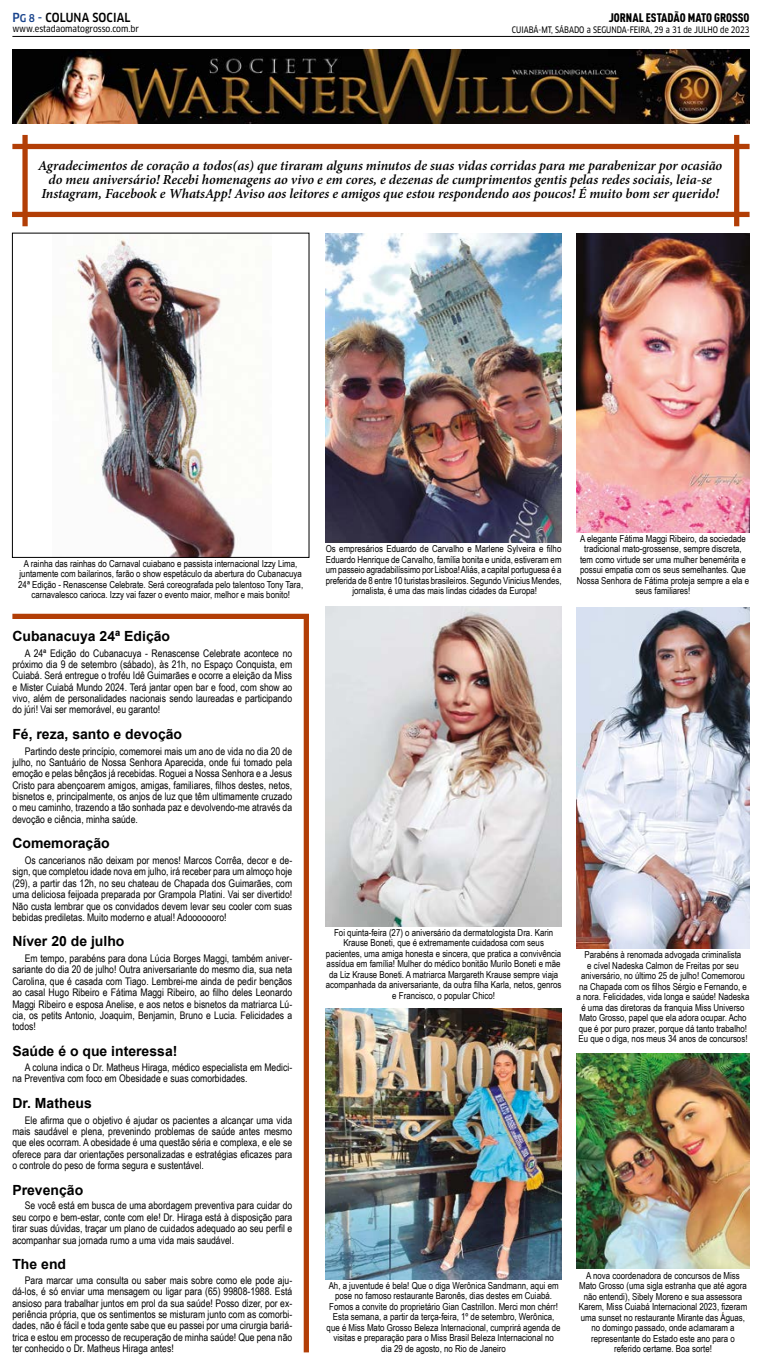
<style>
.page{position:relative;width:762px;height:1365px;background:#fff}
.page>*{position:absolute;margin:0;border:0;box-sizing:border-box;transform-origin:0 0}
.t1{font:700 14px "Arial";color:#000}
.t2{font:italic 600 13.83px/14px "Minion Pro";letter-spacing:-.005em;color:#000;text-align:center}
.t3{font:12.25px "DIN Cond Black Alternate";color:#000}
.t4{font:500 condensed 12.25px "Clan OT";letter-spacing:.01em;color:#000;scale:.95 1}
.t5{font:10.5px/11.4px "Arial Narrow";color:#000;text-align:justify}
.t6{font:9.62px/10.5px "Arial Narrow";color:#000;text-align:center}
.t7{font:8.75px "Clan OT Narrow News";color:#000;scale:.9 1}
.t8{font:8.75px "Clan OT Narrow News";color:#000}
.s1{color:#17428b}
.s2{font-size:10.5px;color:#17428b}
</style>
<div class="page">
<hr style="left:12px;top:36px;width:737px;height:1px;background:#000">
<img style="left:12px;top:49px;width:737px;height:74px">
<div style="left:12px;top:212px;width:737px;height:5px;background:#b23e06"></div>
<div style="left:12px;top:144px;width:737px;height:5px;background:#b23e06"></div>
<div style="left:22px;top:135px;width:6px;height:91px;background:#b23e06"></div>
<div style="left:734px;top:135px;width:5px;height:91px;background:#b23e06"></div>
<img style="left:69px;top:238px;width:166px;height:317px">
<img style="left:576px;top:233px;width:173px;height:299px">
<img style="left:326px;top:233px;width:235px;height:309px">
<img style="left:576px;top:607px;width:173px;height:341px">
<img style="left:326px;top:607px;width:235px;height:319px">
<img style="left:326px;top:1008px;width:235px;height:271px">
<img style="left:576px;top:1053px;width:173px;height:215px">
<div style="left:12px;top:613px;width:297px;height:6px;background:#b23e06"></div>
<div style="left:303px;top:614px;width:6px;height:738px;background:#b23e06"></div>
<p class="t4" style="left:12px;top:10px;width:126px"><span class="s1">P</span><span class="s2">G 8</span> <span class="s1">-</span> COLUNA SOCIAL</p>
<p class="t8" style="left:12px;top:24px;width:128px">www.estadaomatogrosso.com.br</p>
<p class="t3" style="left:608px;top:10px;width:142px">JORNAL ESTADÃO MATO GROSSO</p>
<p class="t7" style="left:512px;top:25px;width:265px">CUIABÁ-MT, SÁBADO a SEGUNDA-FEIRA, 29 a 31 de JULHO de 2023</p>
<p class="t2" style="left:38px;top:158px;width:685px">Agradecimentos de coração a todos(as) que tiraram alguns minutos de suas vidas corridas para me parabenizar por ocasião do meu aniversário! Recebi homenagens ao vivo e em cores, e dezenas de cumprimentos gentis pelas redes sociais, leia-se<br>Instagram, Facebook e WhatsApp! Aviso aos leitores e amigos que estou respondendo aos poucos! É muito bom ser querido!</p>
<p class="t6" style="left:18px;top:558px;width:286px">A rainha das rainhas do Carnaval cuiabano e passista internacional Izzy Lima, juntamente com bailarinos, farão o show espetáculo da abertura do Cubanacuya 24ª Edição - Renascense Celebrate. Será coreografada pelo talentoso Tony Tara, carnavalesco carioca. Izzy vai fazer o evento maior, melhor e mais bonito!</p>
<h1 class="t1" style="left:12px;top:626px;width:159px">Cubanacuya 24ª Edição</h1>
<p class="t5" style="left:12px;top:646px;width:281px;text-indent:12px">A 24ª Edição do Cubanacuya - Renascense Celebrate acontece no próximo dia 9 de setembro (sábado), às 21h, no Espaço Conquista, em Cuiabá. Será entregue o troféu Idê Guimarães e ocorre a eleição da Miss e Mister Cuiabá Mundo 2024. Terá jantar open bar e food, com show ao vivo, além de personalidades nacionais sendo laureadas e participando do júri! Vai ser memorável, eu garanto!</p>
<h1 class="t1" style="left:12px;top:724px;width:171px">Fé, reza, santo e devoção</h1>
<p class="t5" style="left:12px;top:744px;width:281px;text-indent:12px">Partindo deste princípio, comemorei mais um ano de vida no dia 20 de julho, no Santuário de Nossa Senhora Aparecida, onde fui tomado pela emoção e pelas bênçãos já recebidas. Roguei a Nossa Senhora e a Jesus Cristo para abençoarem amigos, amigas, familiares, filhos destes, netos, bisnetos e, principalmente, os anjos de luz que têm ultimamente cruzado o meu caminho, trazendo a tão sonhada paz e devolvendo-me através da devoção e ciência, minha saúde.</p>
<h1 class="t1" style="left:12px;top:833px;width:99px">Comemoração</h1>
<p class="t5" style="left:12px;top:854px;width:281px;text-indent:12px">Os cancerianos não deixam por menos! Marcos Corrêa, decor e de&shy;sign, que completou idade nova em julho, irá receber para um almoço hoje (29), a partir das 12h, no seu chateau de Chapada dos Guimarães, com uma deliciosa feijoada preparada por Grampola Platini. Vai ser divertido!<br>Não custa lembrar que os convidados devem levar seu cooler com suas bebidas prediletas. Muito moderno e atual! Adooooooro!</p>
<h1 class="t1" style="left:12px;top:931px;width:114px">Níver 20 de julho</h1>
<p class="t5" style="left:12px;top:952px;width:281px;text-indent:12px">Em tempo, parabéns para dona Lúcia Borges Maggi, também aniver&shy;sariante do dia 20 de julho! Outra aniversariante do mesmo dia, sua neta Carolina, que é casada com Tiago. Lembrei-me ainda de pedir bençãos ao casal Hugo Ribeiro e Fátima Maggi Ribeiro, ao filho deles Leonardo Maggi Ribeiro e esposa Anelise, e aos netos e bisnetos da matriarca Lú&shy;cia, os petits Antonio, Joaquim, Benjamin, Bruno e Lucia. Felicidades a todos!</p>
<h1 class="t1" style="left:12px;top:1040px;width:166px">Saúde é o que interessa!</h1>
<p class="t5" style="left:12px;top:1061px;width:281px;text-indent:12px">A coluna indica o Dr. Matheus Hiraga, médico especialista em Medici&shy;na Preventiva com foco em Obesidade e suas comorbidades.</p>
<h1 class="t1" style="left:12px;top:1092px;width:81px">Dr. Matheus</h1>
<p class="t5" style="left:12px;top:1113px;width:281px;text-indent:12px">Ele afirma que o objetivo é ajudar os pacientes a alcançar uma vida mais saudável e plena, prevenindo problemas de saúde antes mesmo que eles ocorram. A obesidade é uma questão séria e complexa, e ele se oferece para dar orientações personalizadas e estratégias eficazes para o controle do peso de forma segura e sustentável.</p>
<h1 class="t1" style="left:12px;top:1179px;width:72px">Prevenção</h1>
<p class="t5" style="left:12px;top:1199px;width:281px;text-indent:12px">Se você está em busca de uma abordagem preventiva para cuidar do seu corpo e bem-estar, conte com ele! Dr. Hiraga está à disposição para tirar suas dúvidas, traçar um plano de cuidados adequado ao seu perfil e acompanhar sua jornada rumo a uma vida mais saudável.</p>
<h1 class="t1" style="left:12px;top:1253px;width:55px">The end</h1>
<p class="t5" style="left:12px;top:1273px;width:281px;text-indent:12px">Para marcar uma consulta ou saber mais sobre como ele pode aju&shy;dá-los, é só enviar uma mensagem ou ligar para (65) 99808-1988. Está ansioso para trabalhar juntos em prol da sua saúde! Posso dizer, por ex&shy;periência própria, que os sentimentos se misturam junto com as comorbi&shy;dades, não é fácil e toda gente sabe que eu passei por uma cirurgia bariá&shy;trica e estou em processo de recuperação de minha saúde! Que pena não ter conhecido o Dr. Matheus Hiraga antes!</p>
<p class="t6" style="left:326px;top:543px;width:237px">Os empresários Eduardo de Carvalho e Marlene Sylveira e filho Eduardo Henrique de Carvalho, família bonita e unida, estiveram em um passeio agradabilíssimo por Lisboa! Aliás, a capital portuguesa é a preferida de 8 entre 10 turistas brasileiros. Segundo Vinicius Mendes, jornalista, é uma das mais lindas cidades da Europa!</p>
<p class="t6" style="left:576px;top:532px;width:174px">A elegante Fátima Maggi Ribeiro, da sociedade tradicional mato-grossense, sempre discreta, tem como virtude ser uma mulher benemérita e possui empatia com os seus semelhantes. Que Nossa Senhora de Fátima proteja sempre a ela e seus familiares!</p>
<p class="t6" style="left:326px;top:926px;width:237px">Foi quinta-feira (27) o aniversário da dermatologista Dra. Karin Krause Boneti, que é extremamente cuidadosa com seus pacientes, uma amiga honesta e sincera, que pratica a convivência assídua em família! Mulher do médico bonitão Murilo Boneti e mãe da Liz Krause Boneti. A matriarca Margareth Krause sempre viaja acompanhada da aniversariante, da outra filha Karla, netos, genros e Francisco, o popular Chico!</p>
<p class="t6" style="left:576px;top:948px;width:174px">Parabéns à renomada advogada criminalista<br>e cível Nadeska Calmon de Freitas por seu aniversário, no último 25 de julho! Comemorou na Chapada com os filhos Sérgio e Fernando, e a nora. Felicidades, vida longa e saúde! Nadeska é uma das diretoras da franquia Miss Universo Mato Grosso, papel que ela adora ocupar. Acho que é por puro prazer, porque dá tanto trabalho!<br>Eu que o diga, nos meus 34 anos de concursos!</p>
<p class="t6" style="left:326px;top:1279px;width:235px">Ah, a juventude é bela! Que o diga Werônica Sandmann, aqui em pose no famoso restaurante Baronês, dias destes em Cuiabá.<br>Fomos a convite do proprietário Gian Castrillon. Merci mon chérr!<br>Esta semana, a partir da terça-feira, 1º de setembro, Werônica, que é Miss Mato Grosso Beleza Internacional, cumprirá agenda de visitas e preparação para o Miss Brasil Beleza Internacional no<br>dia 29 de agosto, no Rio de Janeiro</p>
<p class="t6" style="left:578px;top:1269px;width:170px">A nova coordenadora de concursos de Miss Mato Grosso (uma sigla estranha que até agora não entendi), Sibely Moreno e sua assessora Karem, Miss Cuiabá Internacional 2023, fizeram uma sunset no restaurante Mirante das Águas, no domingo passado, onde aclamaram a representante do Estado este ano para o referido certame. Boa sorte!</p>
</div>
